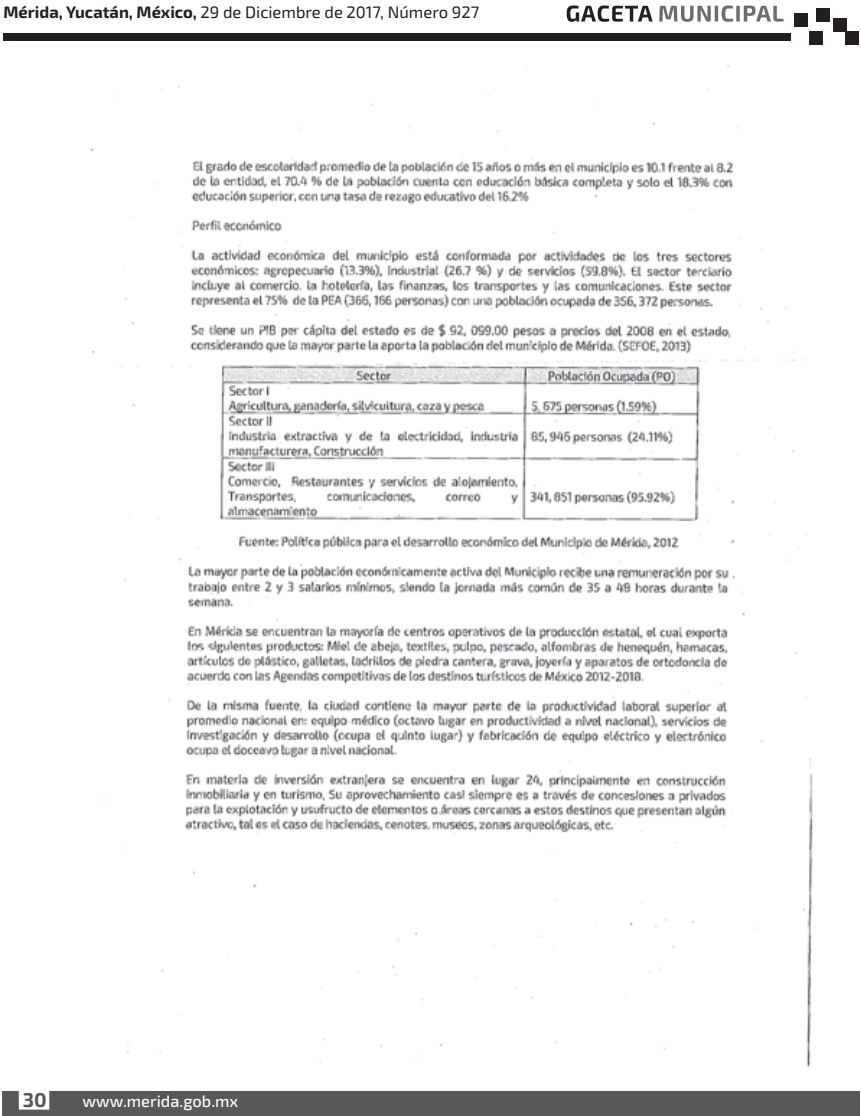
<style>
.page{position:relative;width:861px;height:1116px;background:#fff}
.page>*{position:absolute;margin:0;border:0;box-sizing:border-box;transform-origin:0 0}
.t1{font:700 20px "Exo 2.0";color:#57585a}
.t2{font:16.6px "Exo 2.0";color:#231f20}
.t3{font:16.4px "Exo 2.0";color:#fff}
.s1{font-weight:700}
</style>
<div class="page">
<div style="left:2px;top:1091px;width:857px;height:24px;background:#57585a"></div>
<div style="left:19px;top:1078px;width:30px;height:31px;background:#fff"></div>
<svg style="left:566px;top:5px;width:86px;height:17px"></svg>
<svg style="left:659px;top:6px;width:124px;height:16px"></svg>
<div style="left:3px;top:34px;width:787px;height:7px;background:#231f20"></div>
<div style="left:816px;top:9px;width:13px;height:13px;background:#231f20"></div>
<div style="left:793px;top:14px;width:13px;height:13px;background:#231f20"></div>
<div style="left:809px;top:32px;width:13px;height:13px;background:#231f20"></div>
<div style="left:833px;top:18px;width:13px;height:13px;background:#231f20"></div>
<div style="left:844px;top:31px;width:13px;height:13px;background:#231f20"></div>
<img style="left:90px;top:65px;width:723px;height:1002px">
<p class="t2" style="left:4px;top:6px;width:477px"><span class="s1">Mérida, Yucatán, México,</span> 29 de Diciembre de 2017, Número 927</p>
<p class="t1" style="left:23px;top:1093px;width:25px">30</p>
<p class="t3" style="left:83px;top:1095px;width:157px">www.merida.gob.mx</p>
</div>
